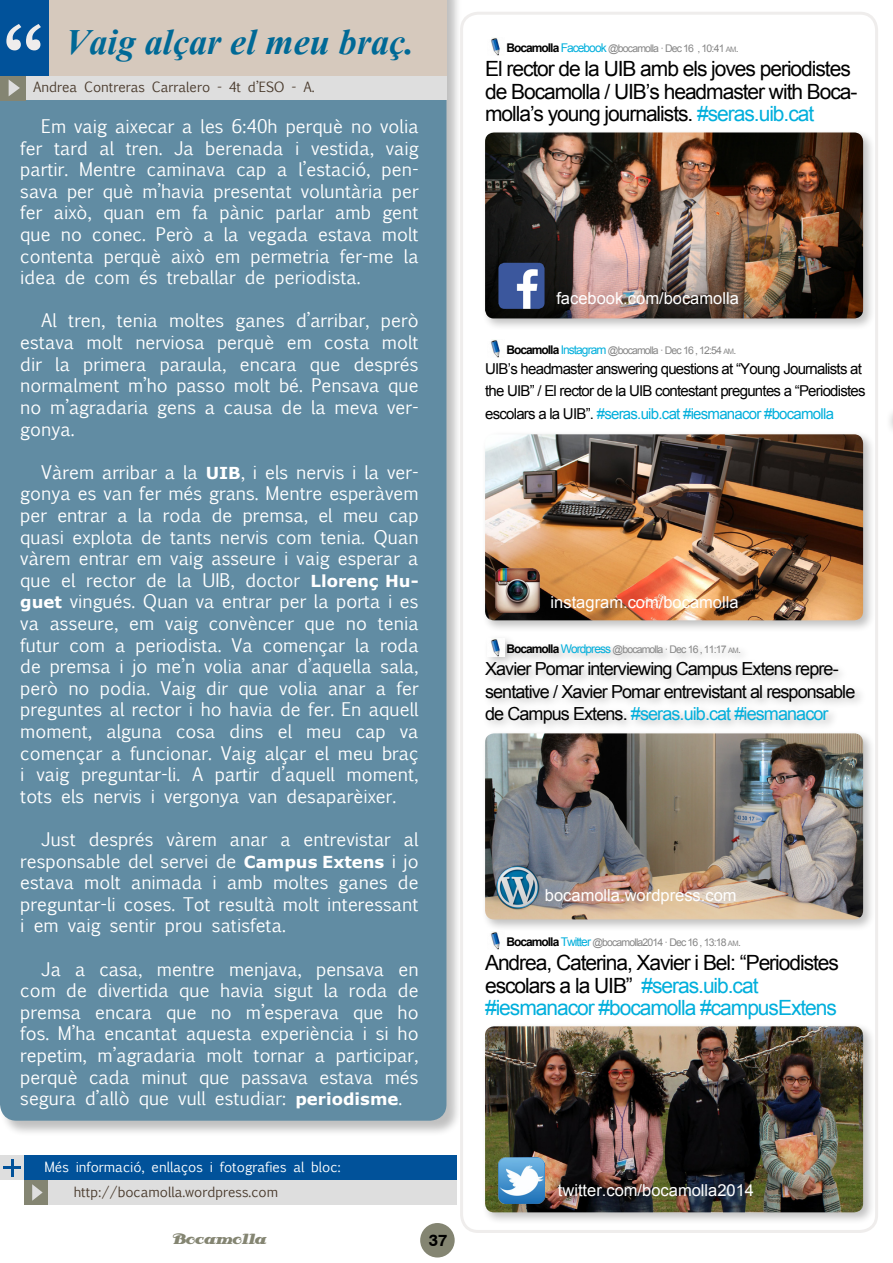
<style>
.page{position:relative;width:893px;height:1263px;background:#fff}
.page>*{position:absolute;margin:0;border:0;box-sizing:border-box;transform-origin:0 0}
.Autor{font:108px "Euphemia CAS";color:#efedec}
.Titular_Nivell1{font:700 45px "Vijaya";color:#006996}
.Autor-2{font:21px/22.5px "Arial";letter-spacing:-.05em;color:#000}
.Autor-3{font:21px "Arial";letter-spacing:-.05em;color:#02afdc}
.Resposta_Entrevista{font:18px/21.6px "Euphemia CAS";color:#fff;text-align:justify}
.Autor-4{font:18px/22.5px "Arial";letter-spacing:-.05em;color:#000}
.Autor-5{font:16.5px "Arial";color:#fff}
.t1{font:700 16.5px "Swiss 721 BT";color:#000}
.Autor-6{font:15px/22.5px "Arial";letter-spacing:-.05em;color:#000}
.t2{font:15px "Antsy Pants";color:#848572}
.Texte_Imatge_Foto_Ne{font:13.5px "Euphemia CAS";color:#4a3b2d}
.Texte_Imatge_Foto{font:13.5px "Euphemia CAS";color:#fff}
.Autor-7{font:10.5px "Arial";letter-spacing:-.08em;color:#878787}
.s1{font-family:"Verdana";font-weight:700;font-size:16.5px}
.s2{font-weight:700;font-size:12px;color:#000}
.s3{font-size:12px;color:#02afdc}
.s4{font-size:7.5px}
.s5{color:#02afdc}
</style>
<div class="page">
<div style="left:420px;top:1223px;width:35px;height:34px;background:#848572;border-radius:50%"></div>
<div style="left:0;top:0;width:462px;height:1136px;background:#000;opacity:.25"></div>
<div style="left:0;top:75px;width:446px;height:1046px;background:#618ca3"></div>
<div style="left:24px;top:1155px;width:432px;height:25px;background:#01529a"></div>
<div style="left:0;top:1155px;width:24px;height:25px;background:#dedede"></div>
<div style="left:24px;top:1180px;width:432px;height:25px;background:#dedede"></div>
<svg style="left:11px;top:1159px;width:2px;height:17px"></svg>
<hr style="left:3px;top:1166px;width:18px;height:3px;background:#01529a">
<div style="left:24px;top:1180px;width:24px;height:25px;background:#848572"></div>
<svg style="left:32px;top:1184px;width:11px;height:17px"></svg>
<div style="left:481px;top:1022px;width:395px;height:203px;background:#000;opacity:.25"></div>
<img style="left:485px;top:1026px;width:378px;height:186px">
<img style="left:491px;top:932px;width:9px;height:17px">
<div style="left:460px;top:12px;width:418px;height:1221px;border:3px solid #efedec;border-radius:17px"></div>
<img style="left:498px;top:1157px;width:46px;height:46px">
<div style="left:481px;top:129px;width:395px;height:202px;background:#000;opacity:.25"></div>
<img style="left:485px;top:132px;width:378px;height:186px">
<img style="left:491px;top:37px;width:9px;height:18px">
<div style="left:481px;top:431px;width:395px;height:202px;background:#000;opacity:.25"></div>
<img style="left:485px;top:434px;width:378px;height:186px">
<img style="left:491px;top:339px;width:9px;height:18px">
<div style="left:481px;top:634px;width:395px;height:298px;background:#000;opacity:.25"></div>
<img style="left:485px;top:733px;width:378px;height:186px">
<img style="left:487px;top:638px;width:18px;height:18px">
<img style="left:494px;top:568px;width:46px;height:44px">
<img style="left:494px;top:864px;width:46px;height:46px">
<div style="left:0;top:76px;width:446px;height:24px;background:#dedede"></div>
<div style="left:0;top:75px;width:26px;height:25px;background:#848572"></div>
<svg style="left:9px;top:80px;width:11px;height:16px"></svg>
<div style="left:41px;top:0;width:405px;height:75px;background:#d6c9bd"></div>
<div style="left:0;top:0;width:49px;height:75px;background:#01529a"></div>
<img style="left:498px;top:263px;width:46px;height:46px">
<p class="Autor" style="left:3px;top:-3px;width:44px">“</p>
<p class="Titular_Nivell1" style="left:65px;top:6px;width:350px">Vaig alçar el meu braç.</p>
<p class="Texte_Imatge_Foto_Ne" style="left:33px;top:77px;width:283px">Andrea Contreras Carralero - 4t d’ESO - A.</p>
<p class="Resposta_Entrevista" style="left:20px;top:115px;width:400px;text-indent:21px">Em vaig aixecar a les 6:40h perquè no volia fer tard al tren. Ja berenada i vestida, vaig partir. Mentre caminava cap a l’estació, pen&shy;sava per què m’havia presentat voluntària per fer això, quan em fa pànic parlar amb gent que no conec. Però a la vegada estava molt contenta perquè això em permetria fer-me la idea de com és treballar de periodista.</p>
<p class="Resposta_Entrevista" style="left:20px;top:310px;width:400px;text-indent:21px">Al tren, tenia moltes ganes d’arribar, però estava molt nerviosa perquè em costa molt dir la primera paraula, encara que després normalment m’ho passo molt bé. Pensava que no m’agradaria gens a causa de la meva ver&shy;gonya.</p>
<p class="Resposta_Entrevista" style="left:20px;top:461px;width:400px;text-indent:21px">Vàrem arribar a la <span class="s1">UIB</span>, i els nervis i la ver&shy;gonya es van fer més grans. Mentre esperàvem per entrar a la roda de premsa, el meu cap quasi explota de tants nervis com tenia. Quan vàrem entrar em vaig asseure i vaig esperar a que el rector de la UIB, doctor <span class="s1">Llorenç Hu&shy;guet</span> vingués. Quan va entrar per la porta i es va asseure, em vaig convèncer que no tenia futur com a periodista. Va començar la roda de premsa i jo me’n volia anar d’aquella sala, però no podia. Vaig dir que volia anar a fer preguntes al rector i ho havia de fer. En aquell moment, alguna cosa dins el meu cap va començar a funcionar. Vaig alçar el meu braç i vaig preguntar-li. A partir d’aquell moment, tots els nervis i vergonya van desaparèixer.</p>
<p class="Resposta_Entrevista" style="left:20px;top:828px;width:400px;text-indent:21px">Just després vàrem anar a entrevistar al responsable del servei de <span class="s1">Campus Extens</span> i jo estava molt animada i amb moltes ganes de preguntar-li coses. Tot resultà molt interessant i em vaig sentir prou satisfeta.</p>
<p class="Resposta_Entrevista" style="left:20px;top:958px;width:400px;text-indent:21px">Ja a casa, mentre menjava, pensava en com de divertida que havia sigut la roda de premsa encara que no m’esperava que ho fos. M’ha encantat aquesta experiència i si ho repetim, m’agradaria molt tornar a participar, perquè cada minut que passava estava més segura d’allò que vull estudiar: <span class="s1">periodisme</span>.</p>
<p class="Texte_Imatge_Foto" style="left:44px;top:1157px;width:298px">Més informació, enllaços i fotografies al bloc:</p>
<p class="Texte_Imatge_Foto_Ne" style="left:74px;top:1182px;width:206px">http://bocamolla.wordpress.com</p>
<p class="t2" style="left:173px;top:1230px;width:95px">Bocamolla</p>
<p class="t1" style="left:429px;top:1229px;width:20px">37</p>
<p class="Autor-7" style="left:506px;top:41px;width:234px"><span class="s2">Bocamolla</span> <span class="s3">Facebook</span> @bocamolla · Dec 16 , 10:41 <span class="s4">AM</span>.</p>
<p class="Autor-2" style="left:485px;top:58px;width:374px">El rector de la UIB amb els joves periodistes de Bocamolla / UIB’s headmaster with Boca&shy;molla’s young journalists. <span class="s5">#seras.uib.cat</span></p>
<p class="Autor-5" style="left:556px;top:288px;width:184px">facebook.com/bocamolla</p>
<p class="Autor-7" style="left:506px;top:343px;width:232px"><span class="s2">Bocamolla</span> <span class="s3">Instagram</span> @bocamolla · Dec 16 , 12:54 <span class="s4">AM</span>.</p>
<p class="Autor-6" style="left:485px;top:357px;width:382px">UIB’s headmaster answering questions at “Young Journalists at the UIB” / El rector de la UIB contestant preguntes a “Periodistes escolars a la UIB”. <span class="s5">#seras.uib.cat #iesmanacor #bocamolla</span></p>
<p class="Autor-5" style="left:551px;top:591px;width:189px">instagram.com/bocamolla</p>
<p class="Autor-7" style="left:506px;top:642px;width:236px"><span class="s2">Bocamolla</span> <span class="s3">Wordpress</span> @bocamolla · Dec 16 , 11:17 <span class="s4">AM</span>.</p>
<p class="Autor-4" style="left:485px;top:658px;width:372px">Xavier Pomar interviewing Campus Extens repre&shy;sentative / Xavier Pomar entrevistant al responsable de Campus Extens. <span class="s5">#seras.uib.cat #iesmanacor</span></p>
<p class="Autor-5" style="left:545px;top:885px;width:193px">bocamolla.wordpress.com</p>
<p class="Autor-7" style="left:506px;top:935px;width:236px"><span class="s2">Bocamolla</span> <span class="s3">Twitter</span> @bocamolla2014 · Dec 16 , 13:18 <span class="s4">AM</span>.</p>
<p class="Autor-2" style="left:485px;top:952px;width:355px">Andrea, Caterina, Xavier i Bel: “Periodistes escolars a la UIB” <span class="s5">#seras.uib.cat</span></p>
<p class="Autor-3" style="left:485px;top:994px;width:353px">#iesmanacor #bocamolla #campusExtens</p>
<p class="Autor-5" style="left:558px;top:1180px;width:198px">twitter.com/bocamolla2014</p>
</div>
